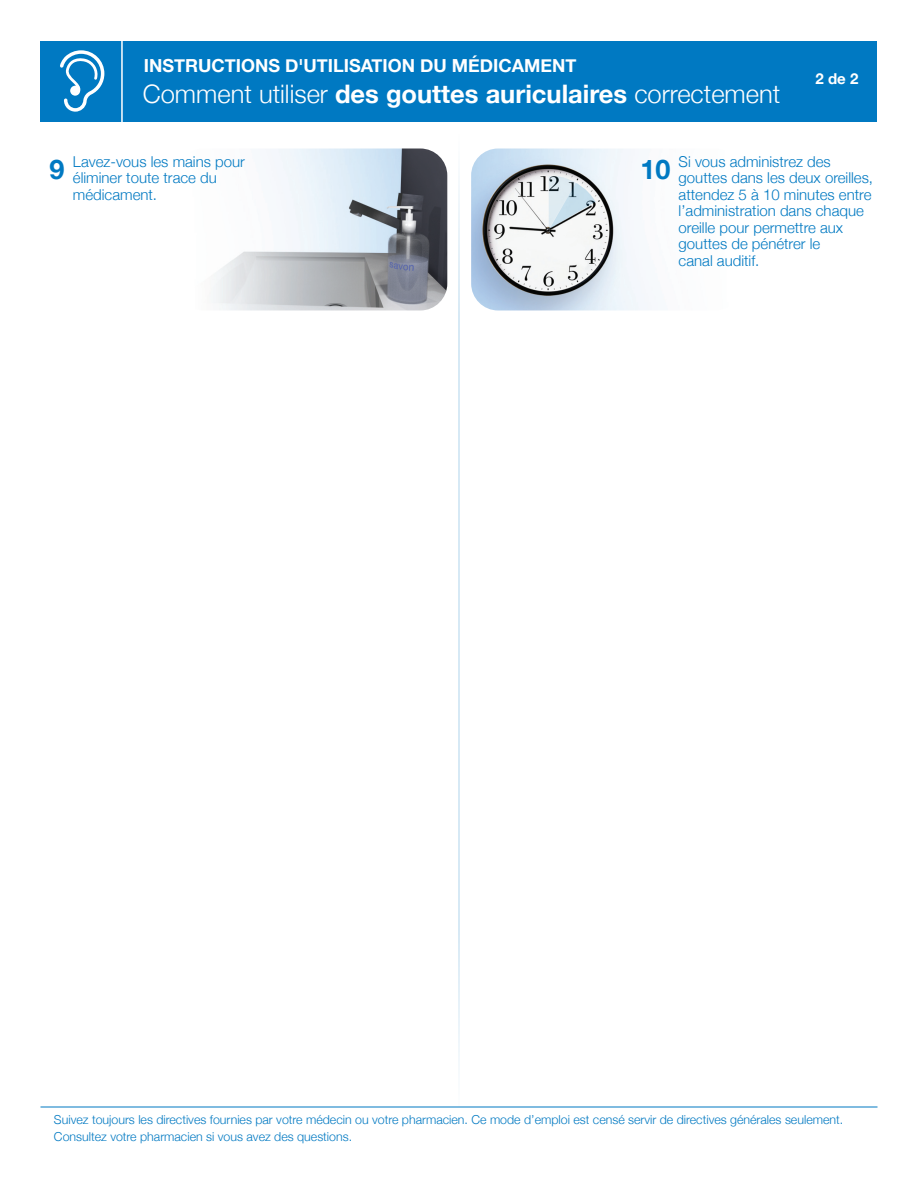
<style>
.page{position:relative;width:918px;height:1188px;background:#fff}
.page>*{position:absolute;margin:0;border:0;box-sizing:border-box;transform-origin:0 0}
.t1{font:700 27px "Helvetica Neue";color:#0079c2}
.t2{font:300 25.5px "Helvetica Neue";color:#fff}
.t3{font:700 18px "Helvetica Neue";color:#fff}
.t4{font:300 15px/16.5px "Helvetica Neue";color:#0079c2}
.t5{font:700 15px "Helvetica Neue";color:#fff}
.t6{font:300 12.3px/16.5px "Helvetica Neue";color:#0079c2}
.s1{font-weight:700}
</style>
<div class="page">
<img style="left:471px;top:148px;width:178px;height:162px">
<img style="left:212px;top:148px;width:235px;height:162px">
<hr style="left:458px;top:135px;width:2px;height:972px;background:#0079c2">
<svg style="left:458px;top:135px;width:2px;height:184px"></svg>
<svg style="left:450px;top:927px;width:20px;height:180px"></svg>
<div style="left:40px;top:41px;width:838px;height:81px;background:#0079c2"></div>
<hr style="left:121px;top:40px;width:2px;height:83px;background:#fff">
<svg style="left:60px;top:50px;width:44px;height:62px"></svg>
<hr style="left:40px;top:1107px;width:838px;height:1px;background:#0079c2">
<svg style="left:549px;top:176px;width:47px;height:54px"></svg>
<p class="t3" style="left:144px;top:50px;width:434px">INSTRUCTIONS D'UTILISATION DU MÉDICAMENT</p>
<h2 class="t2" style="left:143px;top:73px;width:639px">Comment utiliser <span class="s1">des gouttes auriculaires</span> correctement</h2>
<p class="t5" style="left:816px;top:65px;width:44px">2 de 2</p>
<h1 class="t1" style="left:49px;top:145px;width:17px">9</h1>
<p class="t4" style="left:73px;top:152px;width:173px">Lavez-vous les mains pour éliminer toute trace du médicament.</p>
<h1 class="t1" style="left:641px;top:145px;width:32px">10</h1>
<p class="t4" style="left:679px;top:152px;width:196px">Si vous administrez des gouttes dans les deux oreilles, attendez 5 à 10 minutes entre l’administration dans chaque oreille pour permettre aux gouttes de pénétrer le<br>canal auditif.</p>
<p class="t6" style="left:54px;top:1111px;width:791px">Suivez toujours les directives fournies par votre médecin ou votre pharmacien. Ce mode d’emploi est censé servir de directives générales seulement.<br>Consultez votre pharmacien si vous avez des questions.</p>
</div>
